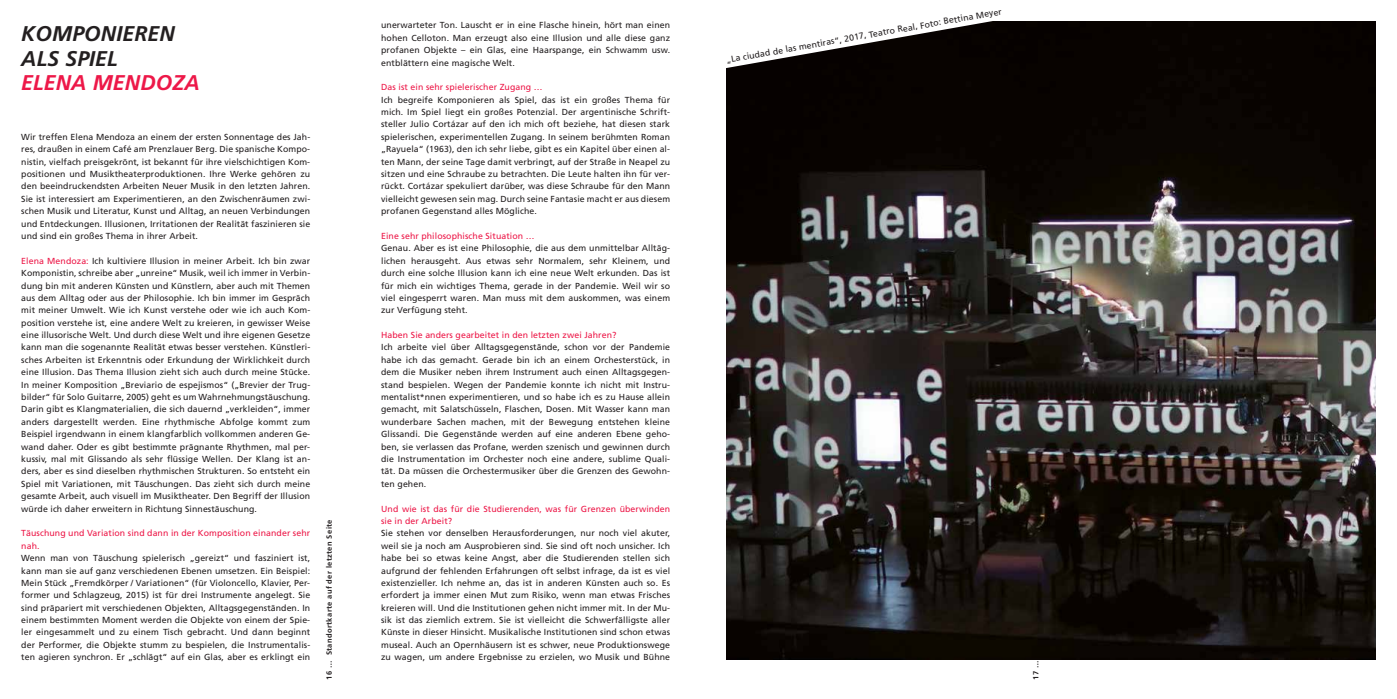
<style>
.page{position:relative;width:1397px;height:699px;background:#fff}
.page>*{position:absolute;margin:0;border:0;box-sizing:border-box;transform-origin:0 0}
.t1{font:italic 700 21.25px/24.8px "Frutiger";letter-spacing:.005em;color:#231f20}
.t2{font:italic 700 21.25px "Frutiger";letter-spacing:.005em;color:#ed1848}
.t3{font:8.75px/12.4px "Frutiger";letter-spacing:.01em;color:#231f20;text-align:justify}
.t4{font:8.75px/12.4px "Frutiger";letter-spacing:.01em;color:#ed1848}
.t5{font:700 7.5px "Frutiger";letter-spacing:.05em;color:#231f20}
.s1{color:#ed1848}
</style>
<div class="page">
<img style="left:726px;top:21px;width:649px;height:638px">
<svg style="left:726px;top:21px;width:346px;height:48px"></svg>
<h1 class="t1" style="left:21px;top:21px;width:155px">KOMPONIEREN<br>ALS SPIEL</h1>
<h1 class="t2" style="left:21px;top:70px;width:180px">ELENA MENDOZA</h1>
<p class="t3" style="left:21px;top:130px;width:290px">Wir treffen Elena Mendoza an einem der ersten Sonnentage des Jah&shy;res, draußen in einem Café am Prenzlauer Berg. Die spanische Kompo&shy;nistin, vielfach preisgekrönt, ist bekannt für ihre vielschichtigen Kom&shy;positionen und Musiktheaterproduktionen. Ihre Werke gehören zu den beeindruckendsten Arbeiten Neuer Musik in den letzten Jahren.<br>Sie ist interessiert am Experimentieren, an den Zwischenräumen zwi&shy;schen Musik und Literatur, Kunst und Alltag, an neuen Verbindungen und Entdeckungen. Illusionen, Irritationen der Realität faszinieren sie und sind ein großes Thema in ihrer Arbeit.</p>
<p class="t3" style="left:21px;top:254px;width:290px"><span class="s1">Elena Mendoza:</span> Ich kultiviere Illusion in meiner Arbeit. Ich bin zwar Komponistin, schreibe aber „unreine“ Musik, weil ich immer in Verbin&shy;dung bin mit anderen Künsten und Künstlern, aber auch mit Themen aus dem Alltag oder aus der Philosophie. Ich bin immer im Gespräch mit meiner Umwelt. Wie ich Kunst verstehe oder wie ich auch Kom&shy;position verstehe ist, eine andere Welt zu kreieren, in gewisser Weise eine illusorische Welt. Und durch diese Welt und ihre eigenen Gesetze kann man die sogenannte Realität etwas besser verstehen. Künstleri&shy;sches Arbeiten ist Erkenntnis oder Erkundung der Wirklichkeit durch eine Illusion. Das Thema Illusion zieht sich auch durch meine Stücke.<br>In meiner Komposition „Breviario de espejismos“ („Brevier der Trug&shy;bilder“ für Solo Guitarre, 2005) geht es um Wahrnehmungstäuschung.<br>Darin gibt es Klangmaterialien, die sich dauernd „verkleiden“, immer anders dargestellt werden. Eine rhythmische Abfolge kommt zum Beispiel irgendwann in einem klangfarblich vollkommen anderen Ge&shy;wand daher. Oder es gibt bestimmte prägnante Rhythmen, mal per&shy;kussiv, mal mit Glissando als sehr flüssige Wellen. Der Klang ist an&shy;ders, aber es sind dieselben rhythmischen Strukturen. So entsteht ein Spiel mit Variationen, mit Täuschungen. Das zieht sich durch meine gesamte Arbeit, auch visuell im Musiktheater. Den Begriff der Illusion würde ich daher erweitern in Richtung Sinnestäuschung.</p>
<p class="t4" style="left:21px;top:526px;width:290px">Täuschung und Variation sind dann in der Komposition einander sehr nah.</p>
<p class="t3" style="left:21px;top:551px;width:290px">Wenn man von Täuschung spielerisch „gereizt“ und fasziniert ist, kann man sie auf ganz verschiedenen Ebenen umsetzen. Ein Beispiel:<br>Mein Stück „Fremdkörper / Variationen“ (für Violoncello, Klavier, Per&shy;former und Schlagzeug, 2015) ist für drei Instrumente angelegt. Sie sind präpariert mit verschiedenen Objekten, Alltagsgegenständen. In einem bestimmten Moment werden die Objekte von einem der Spie&shy;ler eingesammelt und zu einem Tisch gebracht. Und dann beginnt der Performer, die Objekte stumm zu bespielen, die Instrumentalis&shy;ten agieren synchron. Er „schlägt“ auf ein Glas, aber es erklingt ein</p>
<p class="t5" style="left:325px;top:679px;width:162px;rotate:-90deg">16 … Standortkarte auf der letzten Seite</p>
<p class="t3" style="left:381px;top:19px;width:290px">unerwarteter Ton. Lauscht er in eine Flasche hinein, hört man einen hohen Celloton. Man erzeugt also eine Illusion und alle diese ganz profanen Objekte – ein Glas, eine Haarspange, ein Schwamm usw. entblättern eine magische Welt.</p>
<p class="t4" style="left:381px;top:81px;width:163px">Das ist ein sehr spielerischer Zugang …</p>
<p class="t3" style="left:381px;top:93px;width:290px">Ich begreife Komponieren als Spiel, das ist ein großes Thema für mich. Im Spiel liegt ein großes Potenzial. Der argentinische Schrift&shy;steller Julio Cortázar auf den ich mich oft beziehe, hat diesen stark spielerischen, experimentellen Zugang. In seinem berühmten Roman „Rayuela“ (1963), den ich sehr liebe, gibt es ein Kapitel über einen al&shy;ten Mann, der seine Tage damit verbringt, auf der Straße in Neapel zu sitzen und eine Schraube zu betrachten. Die Leute halten ihn für ver&shy;rückt. Cortázar spekuliert darüber, was diese Schraube für den Mann vielleicht gewesen sein mag. Durch seine Fantasie macht er aus diesem profanen Gegenstand alles Mögliche.</p>
<p class="t4" style="left:381px;top:229px;width:155px">Eine sehr philosophische Situation …</p>
<p class="t3" style="left:381px;top:242px;width:290px">Genau. Aber es ist eine Philosophie, die aus dem unmittelbar Alltäg&shy;lichen herausgeht. Aus etwas sehr Normalem, sehr Kleinem, und durch eine solche Illusion kann ich eine neue Welt erkunden. Das ist für mich ein wichtiges Thema, gerade in der Pandemie. Weil wir so viel eingesperrt waren. Man muss mit dem auskommen, was einem zur Verfügung steht.</p>
<p class="t4" style="left:381px;top:328px;width:237px">Haben Sie anders gearbeitet in den letzten zwei Jahren?</p>
<p class="t3" style="left:381px;top:341px;width:290px">Ich arbeite viel über Alltagsgegenstände, schon vor der Pandemie habe ich das gemacht. Gerade bin ich an einem Orchesterstück, in dem die Musiker neben ihrem Instrument auch einen Alltagsgegen&shy;stand bespielen. Wegen der Pandemie konnte ich nicht mit Instru&shy;mentalist*nnen experimentieren, und so habe ich es zu Hause allein gemacht, mit Salatschüsseln, Flaschen, Dosen. Mit Wasser kann man wunderbare Sachen machen, mit der Bewegung entstehen kleine Glissandi. Die Gegenstände werden auf eine anderen Ebene geho&shy;ben, sie verlassen das Profane, werden szenisch und gewinnen durch die Instrumentation im Orchester noch eine andere, sublime Quali&shy;tät. Da müssen die Orchestermusiker über die Grenzen des Gewohn&shy;ten gehen.</p>
<p class="t4" style="left:381px;top:502px;width:290px">Und wie ist das für die Studierenden, was für Grenzen überwinden sie in der Arbeit?</p>
<p class="t3" style="left:381px;top:526px;width:290px">Sie stehen vor denselben Herausforderungen, nur noch viel akuter, weil sie ja noch am Ausprobieren sind. Sie sind oft noch unsicher. Ich habe bei so etwas keine Angst, aber die Studierenden stellen sich aufgrund der fehlenden Erfahrungen oft selbst infrage, da ist es viel existenzieller. Ich nehme an, das ist in anderen Künsten auch so. Es erfordert ja immer einen Mut zum Risiko, wenn man etwas Frisches kreieren will. Und die Institutionen gehen nicht immer mit. In der Mu&shy;sik ist das ziemlich extrem. Sie ist vielleicht die Schwerfälligste aller Künste in dieser Hinsicht. Musikalische Institutionen sind schon etwas museal. Auch an Opernhäusern ist es schwer, neue Produktionswege zu wagen, um andere Ergebnisse zu erzielen, wo Musik und Bühne</p>
<p class="t3" style="left:725px;top:54px;width:281px;rotate:-10deg">„La ciudad de las mentiras“, 2017, Teatro Real, Foto: Bettina Meyer</p>
</div>
